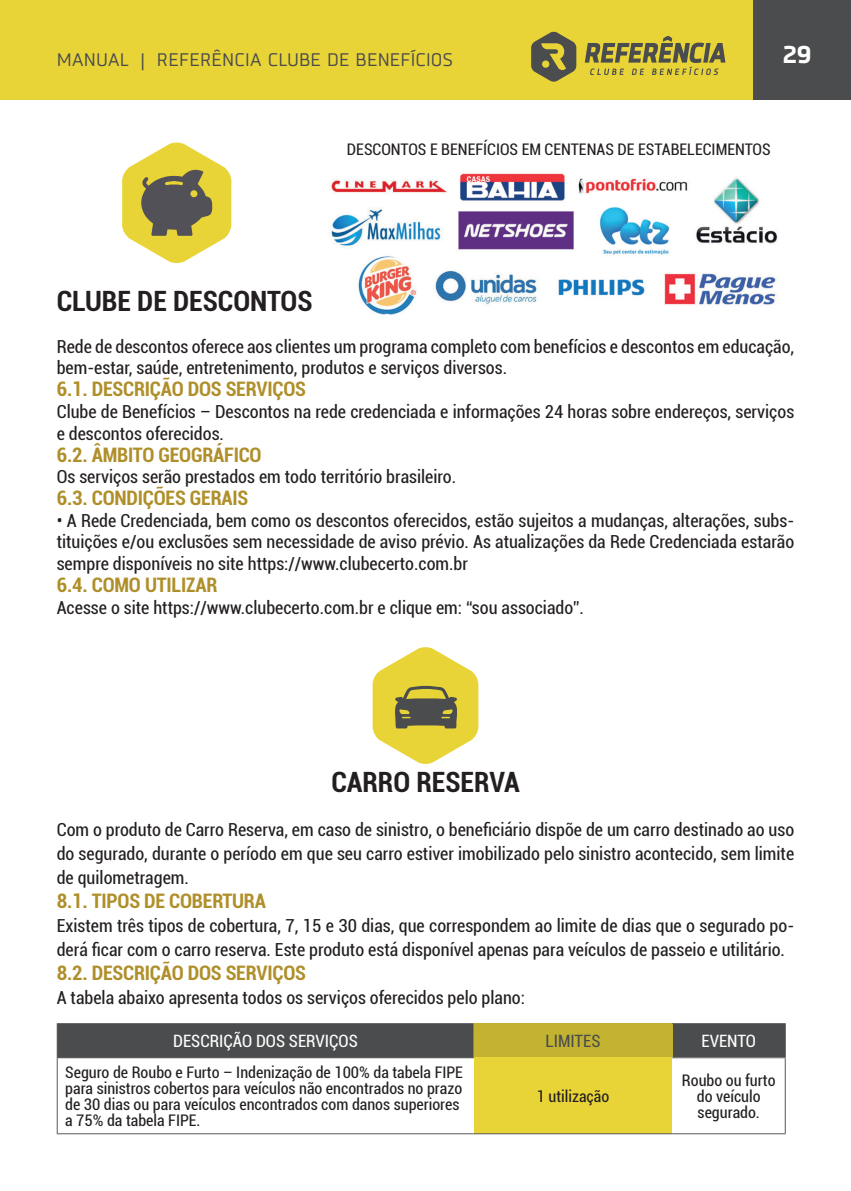
<style>
.page{position:relative;width:851px;height:1191px;background:#fff}
.page>*{position:absolute;margin:0;border:0;box-sizing:border-box;transform-origin:0 0}
.t1{font:700 condensed 28px "Roboto";color:#231f20}
.t2{font:700 24px "Sisco";color:#fff}
.t3{font:700 condensed 20px "Roboto";letter-spacing:-.01em;color:#af8f2a}
.t4{font:condensed 18px/21.6px "Roboto";color:#231f20}
.t5{font:18px "Sisco";color:#4b4c4d}
.t6{font:condensed 17px "Roboto";color:#fff}
.t7{font:condensed 17px "Roboto";color:#4b4c4d}
.t8{font:condensed 16px/16px "Roboto";color:#231f20}
</style>
<div class="page">
<div style="left:0;top:0;width:850px;height:100px;background:#e9d438"></div>
<div style="left:753px;top:0;width:97px;height:99px;background:#4b4c4d"></div>
<svg style="left:584px;top:36px;width:141px;height:39px"></svg>
<svg style="left:531px;top:31px;width:45px;height:51px"></svg>
<img style="left:329px;top:173px;width:449px;height:142px">
<svg style="left:122px;top:142px;width:109px;height:121px"></svg>
<svg style="left:372px;top:647px;width:106px;height:117px"></svg>
<div style="left:58px;top:1024px;width:726px;height:33px;background:#4b4c4d"></div>
<div style="left:473px;top:1023px;width:199px;height:34px;background:#c2b230"></div>
<div style="left:473px;top:1057px;width:199px;height:76px;background:#e9d438"></div>
<hr style="left:57px;top:1058px;width:1px;height:75px;background:#57585a">
<hr style="left:473px;top:1133px;width:199px;height:1px;background:#57585a">
<hr style="left:784px;top:1058px;width:1px;height:75px;background:#57585a">
<hr style="left:57px;top:1133px;width:416px;height:1px;background:#57585a">
<hr style="left:672px;top:1133px;width:113px;height:1px;background:#57585a">
<hr style="left:57px;top:1023px;width:416px;height:1px;background:#505052">
<hr style="left:57px;top:1024px;width:1px;height:33px;background:#505052">
<hr style="left:672px;top:1023px;width:113px;height:1px;background:#505052">
<hr style="left:784px;top:1024px;width:1px;height:33px;background:#505052">
<hr style="left:57px;top:1057px;width:416px;height:1px;background:#505052">
<hr style="left:672px;top:1057px;width:113px;height:1px;background:#505052">
<p class="t5" style="left:57px;top:48px;width:398px">MANUAL | REFERÊNCIA CLUBE DE BENEFÍCIOS</p>
<h2 class="t2" style="left:782px;top:39px;width:30px">29</h2>
<p class="t8" style="left:347px;top:140px;width:425px">DESCONTOS E BENEFÍCIOS EM CENTENAS DE ESTABELECIMENTOS</p>
<p class="t1" style="left:57px;top:281px;width:257px">CLUBE DE DESCONTOS</p>
<p class="t4" style="left:57px;top:335px;width:739px">Rede de descontos oferece aos clientes um programa completo com benefícios e descontos em educação, bem-estar, saúde, entretenimento, produtos e serviços diversos.</p>
<p class="t3" style="left:57px;top:375px;width:251px">6.1. DESCRIÇÃO DOS SERVIÇOS</p>
<p class="t4" style="left:57px;top:400px;width:739px">Clube de Benefícios – Descontos na rede credenciada e informações 24 horas sobre endereços, serviços e descontos oferecidos.</p>
<p class="t3" style="left:57px;top:440px;width:206px">6.2. ÂMBITO GEOGRÁFICO</p>
<p class="t4" style="left:57px;top:465px;width:401px">Os serviços serão prestados em todo território brasileiro.</p>
<p class="t3" style="left:57px;top:484px;width:193px">6.3. CONDIÇÕES GERAIS</p>
<p class="t4" style="left:57px;top:509px;width:739px;text-align:justify">• A Rede Credenciada, bem como os descontos oferecidos, estão sujeitos a mudanças, alterações, subs&shy;tituições e/ou exclusões sem necessidade de aviso prévio. As atualizações da Rede Credenciada estarão sempre disponíveis no site https://www.clubecerto.com.br</p>
<p class="t3" style="left:57px;top:571px;width:162px">6.4. COMO UTILIZAR</p>
<p class="t4" style="left:57px;top:596px;width:528px">Acesse o site https://www.clubecerto.com.br e clique em: “sou associado”.</p>
<p class="t1" style="left:331px;top:762px;width:190px">CARRO RESERVA</p>
<p class="t4" style="left:57px;top:817px;width:739px;line-height:24px;text-align:justify">Com o produto de Carro Reserva, em caso de sinistro, o beneficiário dispõe de um carro destinado ao uso do segurado, durante o período em que seu carro estiver imobilizado pelo sinistro acontecido, sem limite de quilometragem.</p>
<p class="t3" style="left:57px;top:887px;width:211px">8.1. TIPOS DE COBERTURA</p>
<p class="t4" style="left:57px;top:913px;width:739px;line-height:24px">Existem três tipos de cobertura, 7, 15 e 30 dias, que correspondem ao limite de dias que o segurado po&shy;derá ficar com o carro reserva. Este produto está disponível apenas para veículos de passeio e utilitário.</p>
<p class="t3" style="left:57px;top:959px;width:251px">8.2. DESCRIÇÃO DOS SERVIÇOS</p>
<p class="t4" style="left:57px;top:986px;width:469px">A tabela abaixo apresenta todos os serviços oferecidos pelo plano:</p>
<p class="t6" style="left:173px;top:1029px;width:186px">DESCRIÇÃO DOS SERVIÇOS</p>
<p class="t7" style="left:545px;top:1029px;width:56px">LIMITES</p>
<p class="t6" style="left:701px;top:1029px;width:56px">EVENTO</p>
<p class="t8" style="left:65px;top:1063px;width:399px">Seguro de Roubo e Furto – Indenização de 100% da tabela FIPE para sinistros cobertos para veículos não encontrados no prazo de 30 dias ou para veículos encontrados com danos superiores a 75% da tabela FIPE.</p>
<p class="t8" style="left:681px;top:1071px;width:95px;text-align:center">Roubo ou furto do veículo segurado.</p>
<p class="t8" style="left:536px;top:1087px;width:74px">1 utilização</p>
</div>
